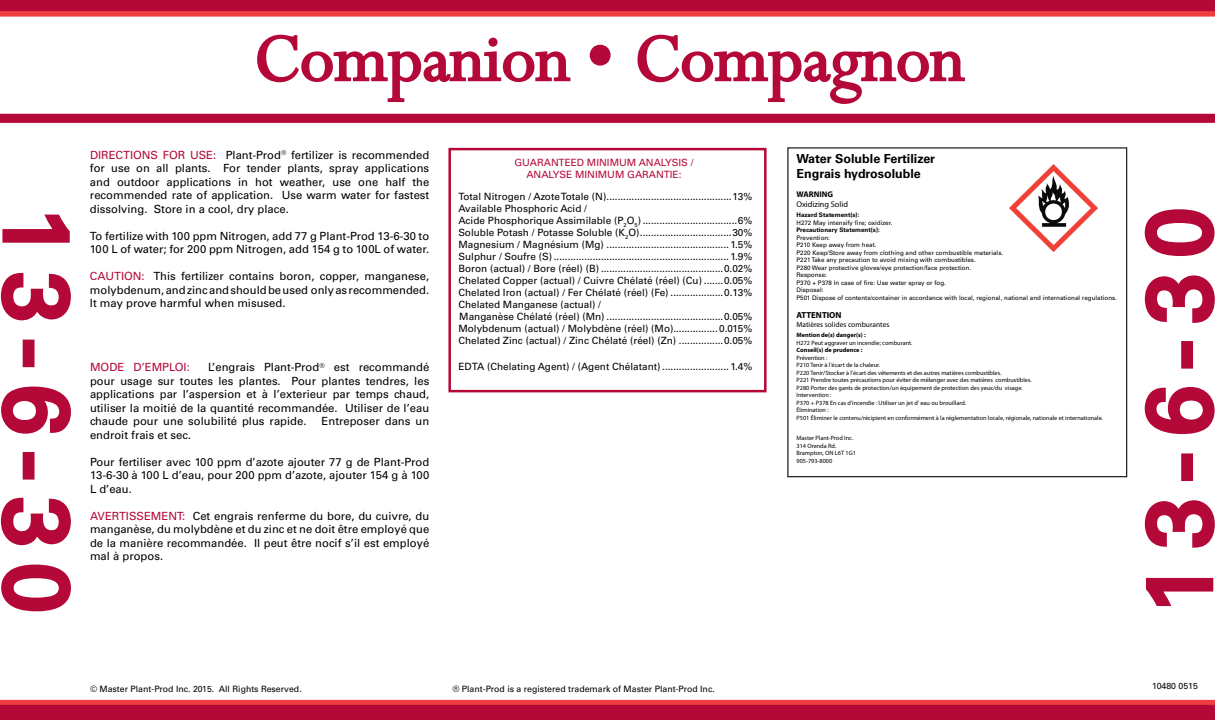
<style>
.page{position:relative;width:1215px;height:720px;background:#fff}
.page>*{position:absolute;margin:0;border:0;box-sizing:border-box;transform-origin:0 0}
.t1{font:90px "Univers LT Std";letter-spacing:.175em;color:#b30838}
.t2{font:75px "Perpetua";color:#b30838}
.t3{font:700 12.5px/15px "Univers LT Std";color:#000}
.t4{font:11.25px/13.5px "Univers LT Std";color:#000;text-align:justify}
.t5{font:11.25px "Univers LT Std";color:#b30838}
.t6{font:10px/12px "Univers LT Std";color:#000}
.t7{font:10px/12px "Univers LT Std";color:#b30838;text-align:center}
.t8{font:8.75px "Univers LT Std";color:#000}
.t9{font:700 8.75px "Myriad Pro";color:#000}
.t10{font:8.25px "Myriad Pro";color:#000}
.t11{font:700 8.25px "Myriad Pro";color:#000}
.t12{font:7.5px "Myriad Pro";color:#000}
.t13{font:6.25px/7.5px "Myriad Pro";color:#000}
.t14{font:6.25px/7.5px "Univers LT Std";color:#000}
.t15{font:700 6.25px "Univers LT Std";color:#000}
.t16{font:700 6.25px "Myriad Pro";color:#000}
.s1{font-weight:700}
.s2{color:#b30838}
</style>
<div class="page">
<svg style="left:0;top:114px;width:1215px;height:9px;background:#b40b3a"></svg>
<svg style="left:0;top:700px;width:1215px;height:20px;background:#c1153a"></svg>
<svg style="left:0;top:0;width:1215px;height:17px;background:#c81f3f"></svg>
<div style="left:448px;top:148px;width:319px;height:244px;border:2px solid #b30838"></div>
<svg style="left:2px;top:214px;width:68px;height:29px"></svg>
<svg style="left:0;top:272px;width:71px;height:49px"></svg>
<div style="left:23px;top:340px;width:12px;height:27px;border:5px solid #b30838"></div>
<svg style="left:1px;top:386px;width:70px;height:48px"></svg>
<div style="left:23px;top:452px;width:12px;height:28px;border:5px solid #b30838"></div>
<svg style="left:0;top:497px;width:71px;height:49px"></svg>
<svg style="left:1px;top:564px;width:70px;height:48px"></svg>
<svg style="left:257px;top:34px;width:314px;height:69px"></svg>
<svg style="left:589px;top:44px;width:22px;height:22px"></svg>
<svg style="left:637px;top:34px;width:328px;height:70px"></svg>
<img style="left:1010px;top:164px;width:87px;height:88px">
<div style="left:787px;top:147px;width:340px;height:330px;border:1px solid #231f20"></div>
<svg style="left:1146px;top:577px;width:68px;height:30px"></svg>
<svg style="left:1144px;top:500px;width:71px;height:48px"></svg>
<div style="left:1181px;top:453px;width:12px;height:28px;border:5px solid #b30838"></div>
<svg style="left:1144px;top:386px;width:71px;height:49px"></svg>
<div style="left:1181px;top:341px;width:12px;height:28px;border:5px solid #b30838"></div>
<svg style="left:1144px;top:275px;width:71px;height:48px"></svg>
<svg style="left:1144px;top:209px;width:71px;height:47px"></svg>
<h1 class="t1" style="left:90px;top:207px;width:407px;rotate:90deg">13-6-30</h1>
<h2 class="t2" style="left:254px;top:11px;width:712px">Companion <span class="s1">•</span> Compagnon</h2>
<p class="t4" style="left:90px;top:148px;width:341px"><span class="s2">DIRECTIONS FOR USE:</span> Plant-Prod<sup>®</sup> fertilizer is recommended for use on all plants. For tender plants, spray applications and outdoor applications in hot weather, use one half the recommended rate of application. Use warm water for fastest dissolving. Store in a cool, dry place.</p>
<p class="t4" style="left:90px;top:229px;width:341px">To fertilize with 100 ppm Nitrogen, add 77 g Plant-Prod 13-6-30 to<br>100 L of water; for 200 ppm Nitrogen, add 154 g to 100L of water.</p>
<p class="t4" style="left:90px;top:269px;width:341px"><span class="s2">CAUTION:</span> This fertilizer contains boron, copper, manganese, molybdenum, and zinc and should be used only as recommended.<br>It may prove harmful when misused.</p>
<p class="t4" style="left:90px;top:361px;width:341px;text-indent:118px">L’engrais Plant-Prod<sup>®</sup> est recommandé pour usage sur toutes les plantes. Pour plantes tendres, les applications par l’aspersion et à l’exterieur par temps chaud, utiliser la moitié de la quantité recommandée. Utiliser de l’eau chaude pour une solubilité plus rapide.</p>
<p class="t5" style="left:90px;top:361px;width:101px">MODE D’EMPLOI:</p>
<p class="t4" style="left:322px;top:415px;width:109px">Entreposer dans un</p>
<p class="t4" style="left:90px;top:428px;width:103px">endroit frais et sec.</p>
<p class="t4" style="left:90px;top:455px;width:341px">Pour fertiliser avec 100 ppm d’azote ajouter 77 g de Plant-Prod 13-6-30 à 100 L d’eau, pour 200 ppm d’azote, ajouter 154 g à 100<br>L d’eau.</p>
<p class="t4" style="left:90px;top:509px;width:341px"><span class="s2">AVERTISSEMENT:</span> Cet engrais renferme du bore, du cuivre, du manganèse, du molybdène et du zinc et ne doit être employé que de la manière recommandée. Il peut être nocif s’il est employé mal à propos.</p>
<p class="t7" style="left:514px;top:156px;width:181px">GUARANTEED MINIMUM ANALYSIS /<br>ANALYSE MINIMUM GARANTIE:</p>
<p class="t6" style="left:458px;top:191px;width:296px">Total Nitrogen / Azote Totale (N).............................................13% Available Phosphoric Acid /<br>Acide Phosphorique Assimilable (P<sub>2</sub>O<sub>5</sub>) ..................................6% Soluble Potash / Potasse Soluble (K<sub>2</sub>O).................................30% Magnesium / Magnésium (Mg) ............................................ 1.5% Sulphur / Soufre (S) ............................................................... 1.9% Boron (actual) / Bore (réel) (B) ............................................0.02% Chelated Copper (actual) / Cuivre Chélaté (réel) (Cu) .......0.05% Chelated Iron (actual) / Fer Chélaté (réel) (Fe) ...................0.13% Chelated Manganese (actual) /<br>Manganèse Chélaté (réel) (Mn) ..........................................0.05% Molybdenum (actual) / Molybdène (réel) (Mo)................ 0.015% Chelated Zinc (actual) / Zinc Chélaté (réel) (Zn) ................0.05%</p>
<p class="t6" style="left:458px;top:360px;width:296px">EDTA (Chelating Agent) / (Agent Chélatant) ........................ 1.4%</p>
<p class="t3" style="left:797px;top:151px;width:140px">Water Soluble Fertilizer<br>Engrais hydrosoluble</p>
<p class="t11" style="left:797px;top:189px;width:38px">WARNING</p>
<p class="t10" style="left:797px;top:199px;width:53px">Oxidizing Solid</p>
<p class="t15" style="left:797px;top:211px;width:64px">Hazard Statement(s):</p>
<p class="t14" style="left:797px;top:219px;width:97px">H272 May intensify fire; oxidizer.</p>
<p class="t15" style="left:797px;top:226px;width:85px">Precautionary Statement(s):</p>
<p class="t14" style="left:797px;top:234px;width:322px">Prevention:<br>P210 Keep away from heat.<br>P220 Keep/Store away from clothing and other combustible materials.<br>P221 Take any precaution to avoid mixing with combustibles.<br>P280 Wear protective gloves/eye protection/face protection.<br>Response:<br>P370 + P378 In case of fire: Use water spray or fog.<br>Disposal:<br>P501 Dispose of contents/container in accordance with local, regional, national and international regulations.</p>
<p class="t9" style="left:797px;top:309px;width:47px">ATTENTION</p>
<p class="t12" style="left:797px;top:320px;width:94px">Matières solides comburantes</p>
<p class="t16" style="left:797px;top:331px;width:71px">Mention de(s) danger(s) :</p>
<p class="t13" style="left:797px;top:339px;width:118px">H272 Peut aggraver un incendie; comburant.</p>
<p class="t16" style="left:797px;top:346px;width:67px">Conseil(s) de prudence :</p>
<p class="t13" style="left:797px;top:354px;width:308px">Prévention :<br>P210 Tenir à l'écart de la chaleur.<br>P220 Tenir/Stocker à l'écart des vêtements et des autres matières combustibles.<br>P221 Prendre toutes précautions pour éviter de mélanger avec des matières combustibles.<br>P280 Porter des gants de protection/un équipement de protection des yeux/du visage.<br>Intervention :<br>P370 + P378 En cas d'incendie : Utiliser un jet d' eau ou brouillard.<br>Élimination :<br>P501 Éliminer le contenu/récipient en conformément à la réglementation locale, régionale, nationale et internationale.</p>
<p class="t13" style="left:797px;top:434px;width:61px">Master Plant-Prod Inc.<br>314 Orenda Rd.<br>Brampton, ON L6T 1G1<br>905-793-8000</p>
<p class="t8" style="left:90px;top:684px;width:213px">© Master Plant-Prod Inc. 2015. All Rights Reserved.</p>
<p class="t8" style="left:452px;top:684px;width:264px">® Plant-Prod is a registered trademark of Master Plant-Prod Inc.</p>
<h1 class="t1" style="left:1126px;top:613px;width:407px;rotate:-90deg">13-6-30</h1>
<p class="t8" style="left:1152px;top:681px;width:47px">10480 0515</p>
</div>
